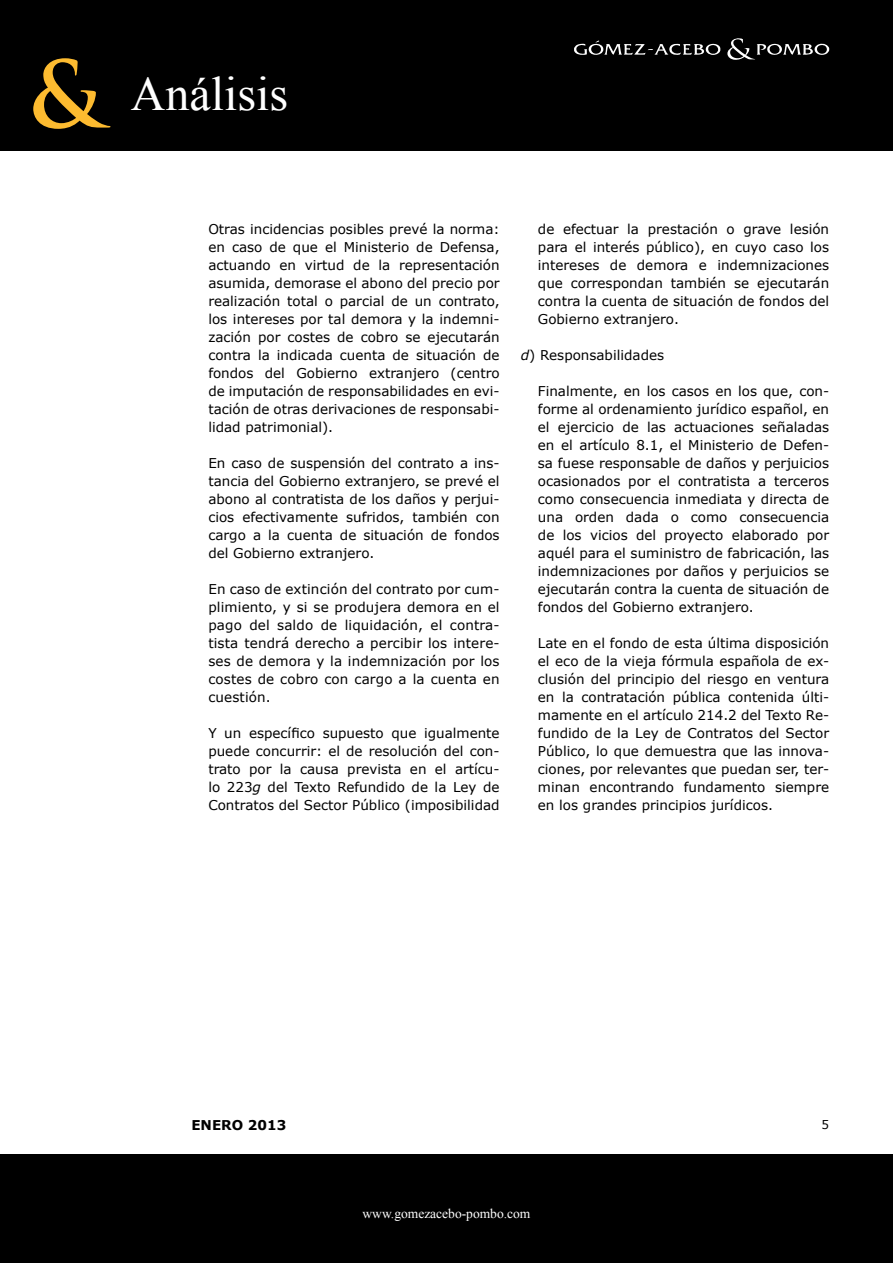
<style>
.page{position:relative;width:893px;height:1263px;background:#fff}
.page>*{position:absolute;margin:0;border:0;box-sizing:border-box;transform-origin:0 0}
.t1{font:700 90px "Trajan Pro";color:#fdbb30}
.t2{font:48px "Times New Roman";color:#fff}
.t3{font:13.5px/18px "Verdana";color:#000;text-align:justify}
.t4{font:13.5px "Times New Roman";color:#fff}
.t5{font:700 13.5px "Verdana";color:#000}
.t6{font:12px "Verdana";color:#000}
.s1{font-style:italic}
</style>
<div class="page">
<div style="left:0;top:0;width:893px;height:151px;background:#000"></div>
<div style="left:0;top:1154px;width:893px;height:109px;background:#000"></div>
<svg style="left:727px;top:38px;width:102px;height:22px"></svg>
<svg style="left:574px;top:41px;width:147px;height:14px"></svg>
<h1 class="t1" style="left:28px;top:39px;width:76px">&amp;</h1>
<h2 class="t2" style="left:131px;top:62px;width:159px">Análisis</h2>
<p class="t3" style="left:208px;top:220px;width:293px">Otras incidencias posibles prevé la norma: en caso de que el Ministerio de Defensa, actuando en virtud de la representación asumida, demorase el abono del precio por realización total o parcial de un contrato, los intereses por tal demora y la indemni&shy;zación por costes de cobro se ejecutarán contra la indicada cuenta de situación de fondos del Gobierno extranjero (centro de imputación de responsabilidades en evi&shy;tación de otras derivaciones de responsabi&shy;lidad patrimonial).</p>
<p class="t3" style="left:208px;top:454px;width:293px">En caso de suspensión del contrato a ins&shy;tancia del Gobierno extranjero, se prevé el abono al contratista de los daños y perjui&shy;cios efectivamente sufridos, también con cargo a la cuenta de situación de fondos del Gobierno extranjero.</p>
<p class="t3" style="left:208px;top:580px;width:293px">En caso de extinción del contrato por cum&shy;plimiento, y si se produjera demora en el pago del saldo de liquidación, el contra&shy;tista tendrá derecho a percibir los intere&shy;ses de demora y la indemnización por los costes de cobro con cargo a la cuenta en cuestión.</p>
<p class="t3" style="left:208px;top:724px;width:293px">Y un específico supuesto que igualmente puede concurrir: el de resolución del con&shy;trato por la causa prevista en el artícu&shy;lo 223<span class="s1">g</span> del Texto Refundido de la Ley de Contratos del Sector Público (imposibilidad</p>
<p class="t3" style="left:538px;top:220px;width:293px">de efectuar la prestación o grave lesión para el interés público), en cuyo caso los intereses de demora e indemnizaciones que correspondan también se ejecutarán contra la cuenta de situación de fondos del Gobierno extranjero.</p>
<p class="t3" style="left:521px;top:346px;width:145px"><span class="s1">d</span>) Responsabilidades</p>
<p class="t3" style="left:538px;top:382px;width:293px">Finalmente, en los casos en los que, con&shy;forme al ordenamiento jurídico español, en el ejercicio de las actuaciones señaladas en el artículo 8.1, el Ministerio de Defen&shy;sa fuese responsable de daños y perjuicios ocasionados por el contratista a terceros como consecuencia inmediata y directa de una orden dada o como consecuencia de los vicios del proyecto elaborado por aquél para el suministro de fabricación, las indemnizaciones por daños y perjuicios se ejecutarán contra la cuenta de situación de fondos del Gobierno extranjero.</p>
<p class="t3" style="left:538px;top:634px;width:293px">Late en el fondo de esta última disposición el eco de la vieja fórmula española de ex&shy;clusión del principio del riesgo en ventura en la contratación pública contenida últi&shy;mamente en el artículo 214.2 del Texto Re&shy;fundido de la Ley de Contratos del Sector Público, lo que demuestra que las innova&shy;ciones, por relevantes que puedan ser, ter&shy;minan encontrando fundamento siempre en los grandes principios jurídicos.</p>
<p class="t5" style="left:191px;top:1115px;width:96px">ENERO 2013</p>
<p class="t4" style="left:363px;top:1204px;width:169px">www.gomezacebo-pombo.com</p>
<p class="t6" style="left:822px;top:1117px;width:9px">5</p>
</div>
